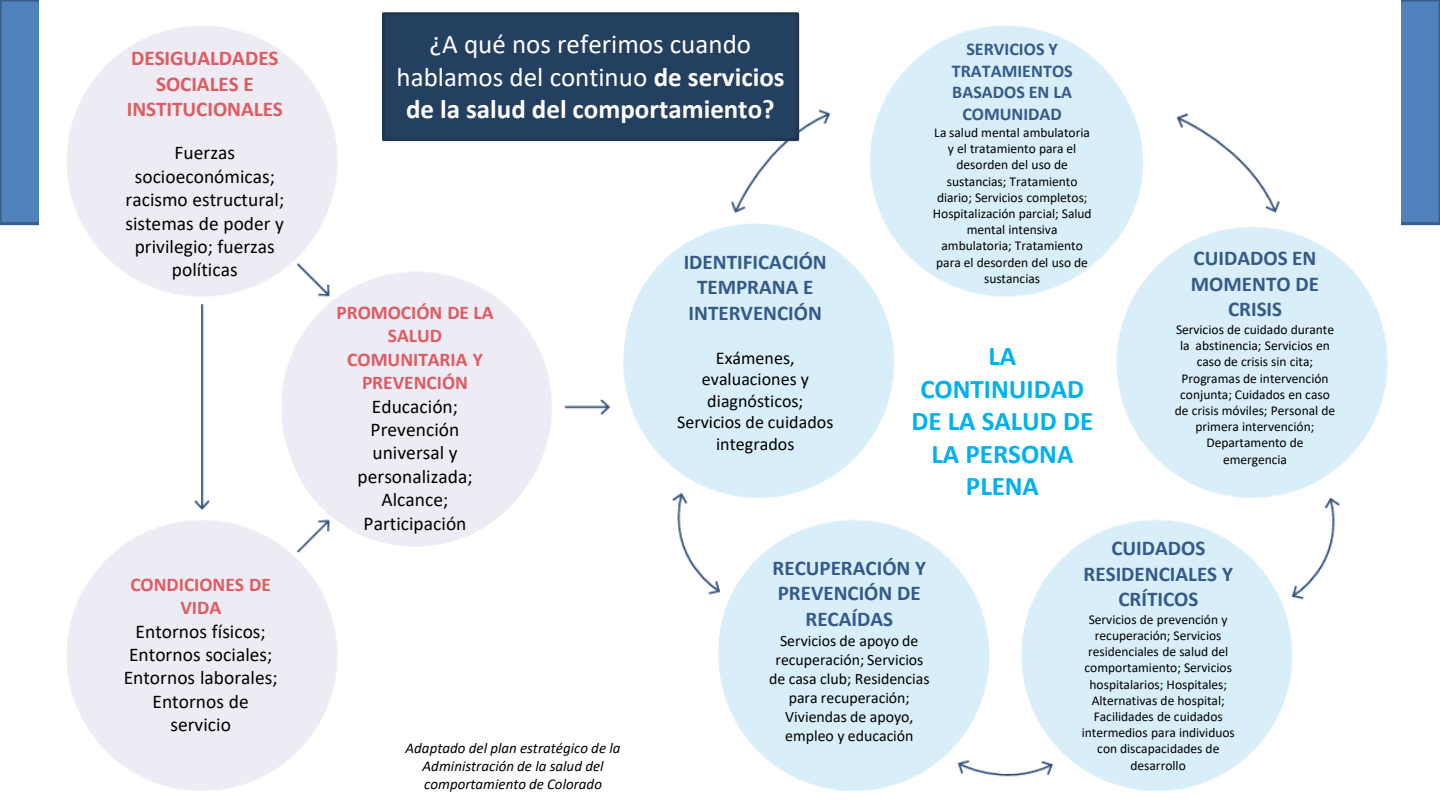
<style>
.page{position:relative;width:1440px;height:810px;background:#fff}
.page>*{position:absolute;margin:0;border:0;box-sizing:border-box;transform-origin:0 0}
.t1{font:27px/32.5px "Calibri";color:#fff;text-align:center}
.t2{font:700 27px/32.5px "Calibri";color:#00b0f0;text-align:center}
.t3{font:700 21px/25.3px "Calibri";color:#355989;text-align:center}
.t4{font:700 21px/25.3px "Calibri";color:#de5b60;text-align:center}
.t5{font:19.5px/23.4px "Calibri";color:#000;text-align:center}
.t6{font:700 19.5px/23.4px "Calibri";color:#de5b60;text-align:center}
.t7{font:18px/21.6px "Calibri";color:#000;text-align:center}
.t8{font:700 18px/21.6px "Calibri";color:#355989;text-align:center}
.t9{font:15.9px/18.9px "Calibri";color:#000;text-align:center}
.t10{font:italic 15px/18.1px "Calibri";letter-spacing:.005em;color:#000;text-align:center}
.t11{font:13.5px/16.2px "Calibri";color:#000;text-align:center}
.s1{font-weight:700}
</style>
<div class="page">
<svg style="left:0;top:0;width:1440px;height:225px;background:#5a88bf"></svg>
<img style="left:39px;top:1px;width:1362px;height:790px">
<div style="left:382px;top:12px;width:417px;height:129px;background:#244061;border:3px solid #21364f"></div>
<div style="left:76px;top:37px;width:258px;height:254px;background:#efebf4;border-radius:50%"></div>
<div style="left:286px;top:291px;width:259px;height:254px;background:#efebf4;border-radius:50%"></div>
<div style="left:71px;top:527px;width:259px;height:255px;background:#efebf4;border-radius:50%"></div>
<div style="left:883px;top:35px;width:259px;height:254px;background:#d8eef8;border-radius:50%"></div>
<div style="left:626px;top:225px;width:259px;height:254px;background:#d8eef8;border-radius:50%"></div>
<div style="left:720px;top:523px;width:259px;height:254px;background:#d8eef8;border-radius:50%"></div>
<div style="left:1126px;top:229px;width:258px;height:255px;background:#d8eef8;border-radius:50%"></div>
<div style="left:1029px;top:527px;width:259px;height:255px;background:#d8eef8;border-radius:50%"></div>
<div style="left:896px;top:335px;width:214px;height:174px;background:#fff"></div>
<div style="left:379px;top:733px;width:268px;height:66px;background:#fff"></div>
<p class="t4" style="left:127px;top:45px;width:158px">DESIGUALDADES<br>SOCIALES E<br>INSTITUCIONALES</p>
<p class="t5" style="left:126px;top:141px;width:160px">Fuerzas socioeconómicas; racismo estructural; sistemas de poder y privilegio; fuerzas políticas</p>
<p class="t6" style="left:130px;top:572px;width:142px">CONDICIONES DE<br>VIDA</p>
<p class="t5" style="left:124px;top:619px;width:155px">Entornos físicos;<br>Entornos sociales;<br>Entornos laborales;<br>Entornos de servicio</p>
<p class="t1" style="left:397px;top:27px;width:390px">¿A qué nos referimos cuando hablamos del continuo <span class="s1">de servicios de la salud del comportamiento?</span></p>
<p class="t6" style="left:336px;top:301px;width:159px">PROMOCIÓN DE LA<br>SALUD<br>COMUNITARIA Y<br>PREVENCIÓN</p>
<p class="t5" style="left:358px;top:394px;width:117px">Educación;<br>Prevención universal y personalizada;<br>Alcance;<br>Participación</p>
<p class="t3" style="left:684px;top:249px;width:145px">IDENTIFICACIÓN<br>TEMPRANA E<br>INTERVENCIÓN</p>
<p class="t7" style="left:677px;top:346px;width:158px">Exámenes, evaluaciones y diagnósticos;<br>Servicios de cuidados integrados</p>
<p class="t8" style="left:952px;top:38px;width:123px">SERVICIOS Y<br>TRATAMIENTOS<br>BASADOS EN LA<br>COMUNIDAD</p>
<p class="t11" style="left:933px;top:124px;width:161px">La salud mental ambulatoria y el tratamiento para el desorden del uso de sustancias; Tratamiento diario; Servicios completos;<br>Hospitalización parcial; Salud mental intensiva ambulatoria; Tratamiento para el desorden del uso de sustancias</p>
<p class="t2" style="left:911px;top:340px;width:184px">LA<br>CONTINUIDAD<br>DE LA SALUD DE<br>LA PERSONA<br>PLENA</p>
<p class="t3" style="left:1191px;top:245px;width:129px">CUIDADOS EN<br>MOMENTO DE<br>CRISIS</p>
<p class="t11" style="left:1175px;top:321px;width:162px">Servicios de cuidado durante la abstinencia; Servicios en caso de crisis sin cita;<br>Programas de intervención conjunta; Cuidados en caso de crisis móviles; Personal de primera intervención;<br>Departamento de emergencia</p>
<p class="t10" style="left:406px;top:738px;width:217px">Adaptado del plan estratégico de la<br>Administración de la salud del comportamiento de Colorado</p>
<p class="t3" style="left:773px;top:555px;width:155px">RECUPERACIÓN Y<br>PREVENCIÓN DE<br>RECAÍDAS</p>
<p class="t9" style="left:769px;top:631px;width:162px">Servicios de apoyo de recuperación; Servicios de casa club; Residencias para recuperación;<br>Viviendas de apoyo, empleo y educación</p>
<p class="t3" style="left:1084px;top:535px;width:151px">CUIDADOS<br>RESIDENCIALES Y<br>CRÍTICOS</p>
<p class="t11" style="left:1082px;top:611px;width:155px">Servicios de prevención y recuperación; Servicios residenciales de salud del comportamiento; Servicios hospitalarios; Hospitales;<br>Alternativas de hospital;<br>Facilidades de cuidados intermedios para individuos con discapacidades de desarrollo</p>
</div>
